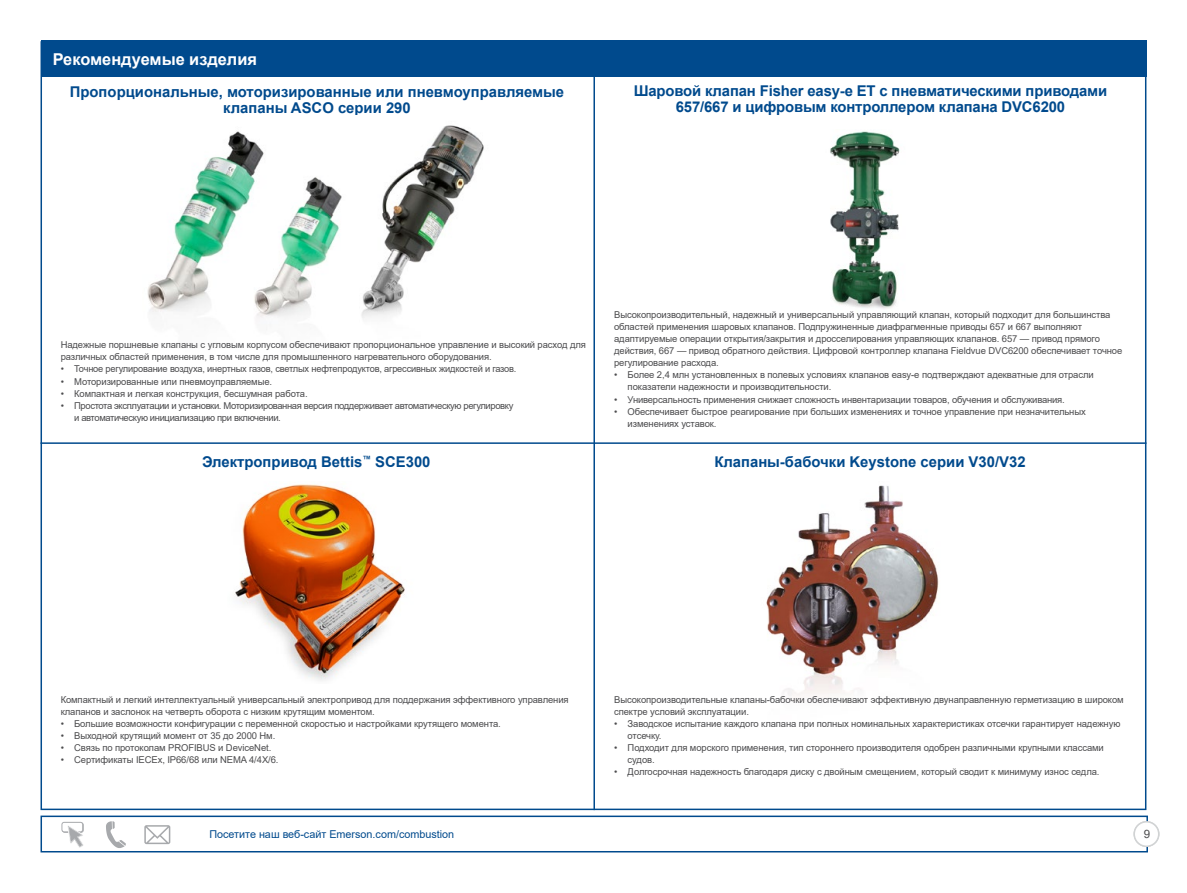
<style>
.page{position:relative;width:1187px;height:893px;background:#fff}
.page>*{position:absolute;margin:0;border:0;box-sizing:border-box;transform-origin:0 0}
.t1{font:700 16.35px "Arial";color:#fff}
.t2{font:700 14.85px/16.2px "Arial";color:#004a8d;text-align:center}
.t3{font:11.55px "Arial";color:#4c4c4e}
.t4{font:10.8px "Arial";color:#004a8d}
.t5{font:9.45px/12.1px "Arial";letter-spacing:-.01em;color:#4c4c4e}
.t6{font:9.45px/12.1px "Arial";letter-spacing:-.04em;color:#4c4c4e}
</style>
<div class="page">
<svg style="left:106px;top:821px;width:20px;height:27px"></svg>
<svg style="left:144px;top:825px;width:26px;height:19px"></svg>
<svg style="left:61px;top:822px;width:23px;height:26px"></svg>
<img style="left:830px;top:131px;width:70px;height:178px">
<div style="left:40px;top:816px;width:1107px;height:36px;border:2px solid #004a8d"></div>
<div style="left:1134px;top:822px;width:24px;height:24px;background:#fff;border-radius:50%"></div>
<div style="left:1133px;top:821px;width:26px;height:26px;border:2px solid #d1d3d4;border-radius:50%"></div>
<div style="left:40px;top:41px;width:1106px;height:36px;background:#004a8d"></div>
<hr style="left:593px;top:72px;width:2px;height:738px;background:#004a8d">
<img style="left:766px;top:485px;width:173px;height:211px">
<img style="left:234px;top:484px;width:171px;height:197px">
<hr style="left:41px;top:442px;width:1105px;height:2px;background:#004a8d">
<img style="left:147px;top:125px;width:337px;height:194px">
<p class="t1" style="left:53px;top:48px;width:206px">Рекомендуемые изделия</p>
<p class="t2" style="left:70px;top:83px;width:496px">Пропорциональные, моторизированные или пневмоуправляемые клапаны ASCO серии 290</p>
<p class="t2" style="left:633px;top:82px;width:475px">Шаровой клапан Fisher easy-e ET с пневматическими приводами<br>657/667 и цифровым контроллером клапана DVC6200</p>
<p class="t5" style="left:61px;top:339px;width:527px">Надежные поршневые клапаны с угловым корпусом обеспечивают пропорциональное управление и высокий расход для различных областей применения, в том числе для промышленного нагревательного оборудования.</p>
<p class="t5" style="left:61px;top:363px;width:457px">• Точное регулирование воздуха, инертных газов, светлых нефтепродуктов, агрессивных жидкостей и газов.</p>
<p class="t5" style="left:61px;top:375px;width:213px">• Моторизированные или пневмоуправляемые.</p>
<p class="t5" style="left:61px;top:387px;width:248px">• Компактная и легкая конструкция, бесшумная работа.</p>
<p class="t6" style="left:74px;top:399px;width:441px;text-indent:-14px">• Простота эксплуатации и установки. Моторизированная версия поддерживает автоматическую регулировку и автоматическую инициализацию при включении.</p>
<p class="t5" style="left:614px;top:308px;width:509px">Высокопроизводительный, надежный и универсальный управляющий клапан, который подходит для большинства областей применения шаровых клапанов. Подпружиненные диафрагменные приводы 657 и 667 выполняют адаптируемые операции открытия/закрытия и дросселирования управляющих клапанов. 657 — привод прямого действия, 667 — привод обратного действия. Цифровой контроллер клапана Fieldvue DVC6200 обеспечивает точное регулирование расхода.</p>
<p class="t5" style="left:627px;top:369px;width:467px;text-indent:-14px">• Более 2,4 млн установленных в полевых условиях клапанов easy-e подтверждают адекватные для отрасли показатели надежности и производительности.</p>
<p class="t5" style="left:614px;top:393px;width:452px">• Универсальность применения снижает сложность инвентаризации товаров, обучения и обслуживания.</p>
<p class="t5" style="left:627px;top:405px;width:459px;text-indent:-14px">• Обеспечивает быстрое реагирование при больших изменениях и точное управление при незначительных изменениях уставок.</p>
<p class="t2" style="left:202px;top:454px;width:230px">Электропривод Bettis<sup>™</sup> SCE300</p>
<p class="t2" style="left:714px;top:454px;width:313px">Клапаны-бабочки Keystone серии V30/V32</p>
<p class="t5" style="left:61px;top:693px;width:509px">Компактный и легкий интеллектуальный универсальный электропривод для поддержания эффективного управления клапанов и заслонок на четверть оборота с низким крутящим моментом.</p>
<p class="t5" style="left:61px;top:717px;width:441px">• Большие возможности конфигурации с переменной скоростью и настройками крутящего момента.</p>
<p class="t5" style="left:61px;top:730px;width:216px">• Выходной крутящий момент от 35 до 2000 Нм.</p>
<p class="t5" style="left:61px;top:742px;width:212px">• Связь по протоколам PROFIBUS и DeviceNet.</p>
<p class="t5" style="left:61px;top:754px;width:219px">• Сертификаты IECEx, IP66/68 или NEMA 4/4X/6.</p>
<p class="t5" style="left:614px;top:693px;width:511px">Высокопроизводительные клапаны-бабочки обеспечивают эффективную двунаправленную герметизацию в широком спектре условий эксплуатации.</p>
<p class="t5" style="left:627px;top:717px;width:494px;text-indent:-14px">• Заводское испытание каждого клапана при полных номинальных характеристиках отсечки гарантирует надежную отсечку.</p>
<p class="t5" style="left:627px;top:742px;width:478px;text-indent:-14px">• Подходит для морского применения, тип стороннего производителя одобрен различными крупными классами судов.</p>
<p class="t5" style="left:614px;top:766px;width:487px">• Долгосрочная надежность благодаря диску с двойным смещением, который сводит к минимуму износ седла.</p>
<p class="t4" style="left:209px;top:827px;width:246px">Посетите наш веб-сайт Emerson.com/combustion</p>
<p class="t3" style="left:1143px;top:826px;width:8px">9</p>
</div>
